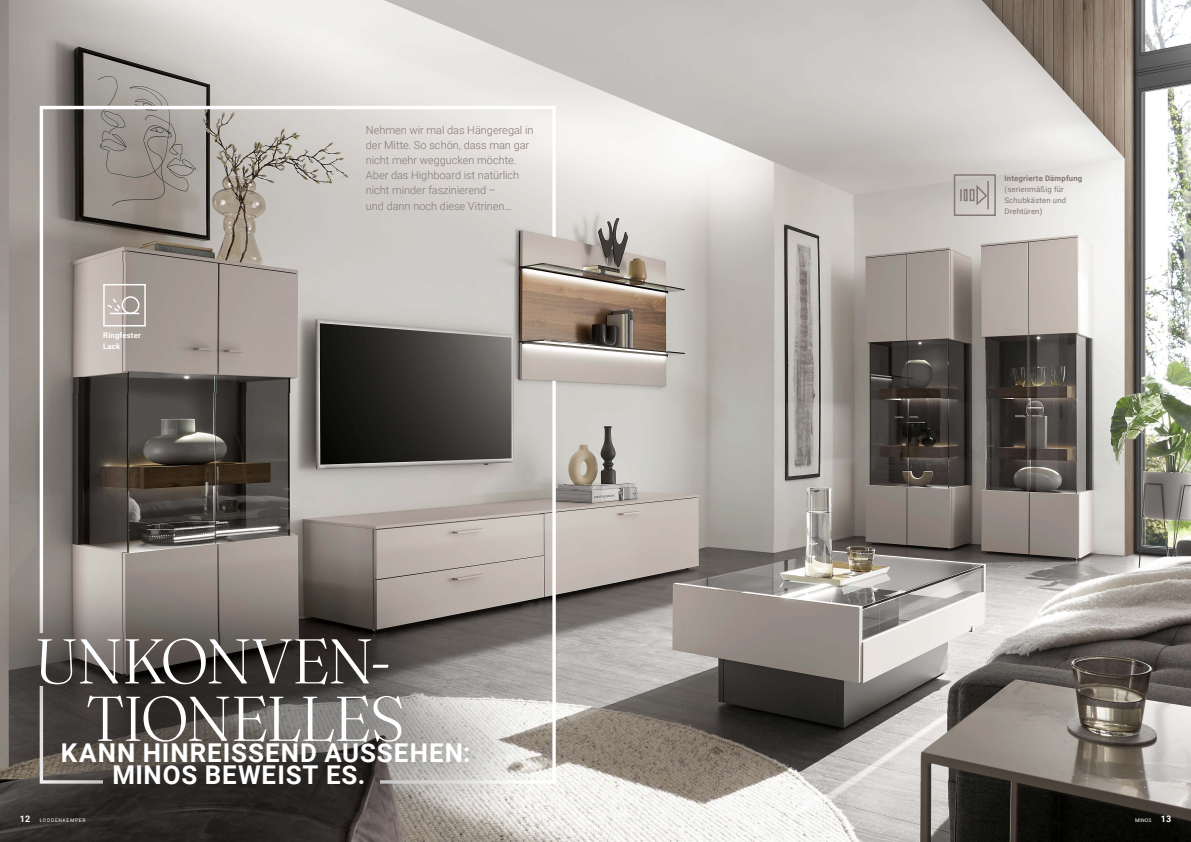
<style>
.page{position:relative;width:1191px;height:842px;background:#fff}
.page>*{position:absolute;margin:0;border:0;box-sizing:border-box;transform-origin:0 0}
.t1{font:300 63px/57.4px "Fraunces 72 pt";letter-spacing:-.025em;color:#fff;text-align:right}
.t2{font:700 25.9px/21.6px "Roboto";letter-spacing:.04em;color:#fff}
.t3{font:300 11px/15px "Roboto";letter-spacing:-.005em;color:#847873}
.t4{font:700 9px "Roboto";color:#fff}
.t5{font:7.8px/11px "Roboto";letter-spacing:.02em;color:#847873}
.t6{font:700 7.8px "Roboto";letter-spacing:.02em;color:#847873}
.t7{font:700 7.8px/11px "Roboto";letter-spacing:.02em;color:#fff}
.t8{font:5px "Roboto";letter-spacing:.135em;color:#fff}
.s1{font-weight:700;font-size:9px}
</style>
<div class="page">
<img style="left:0;top:0;width:1191px;height:842px">
<img style="left:517px;top:230px;width:151px;height:169px">
<img style="left:72px;top:262px;width:226px;height:131px">
<img style="left:517px;top:236px;width:151px;height:146px">
<div style="left:0;top:564px;width:541px;height:278px;background:#000;opacity:.43"></div>
<div style="left:953px;top:174px;width:42px;height:42px;border:2px solid #847873"></div>
<div style="left:963px;top:189px;width:4px;height:12px;border:2px solid #847873"></div>
<div style="left:969px;top:189px;width:5px;height:12px;border:2px solid #847873"></div>
<svg style="left:975px;top:181px;width:13px;height:28px"></svg>
<svg style="left:960px;top:189px;width:1px;height:12px"></svg>
<div style="left:103px;top:284px;width:43px;height:42px;border:1px solid #fff"></div>
<svg style="left:106px;top:297px;width:33px;height:17px"></svg>
<div style="left:122px;top:296px;width:17px;height:18px;border:2px solid #fff;border-radius:50%"></div>
<p class="t7" style="left:103px;top:330px;width:39px">Ringfester<br>Lack</p>
<p class="t3" style="left:366px;top:123px;width:169px">Nehmen wir mal das Hängeregal in der Mitte. So schön, dass man gar nicht mehr weggucken möchte.<br>Aber das Highboard ist natürlich nicht minder faszinierend –<br>und dann noch diese Vitrinen…</p>
<h1 class="t1" style="left:35px;top:629px;width:372px">UNKONVEN-<br>TIONELLES</h1>
<h2 class="t2" style="left:112px;top:741px;width:360px;text-indent:-52px">KANN HINREISSEND AUSSEHEN:<br>MINOS BEWEIST ES.</h2>
<p class="t6" style="left:1004px;top:173px;width:79px">Integrierte Dämpfung</p>
<p class="t5" style="left:1004px;top:183px;width:63px">(serienmäßig für<br>Schubkästen und<br>Drehtüren)</p>
<p class="t4" style="left:20px;top:813px;width:12px">12</p>
<p class="t8" style="left:40px;top:817px;width:47px">LODDENKEMPER</p>
<p class="t8" style="left:1135px;top:817px;width:38px">MINOS <span class="s1">13</span></p>
</div>
